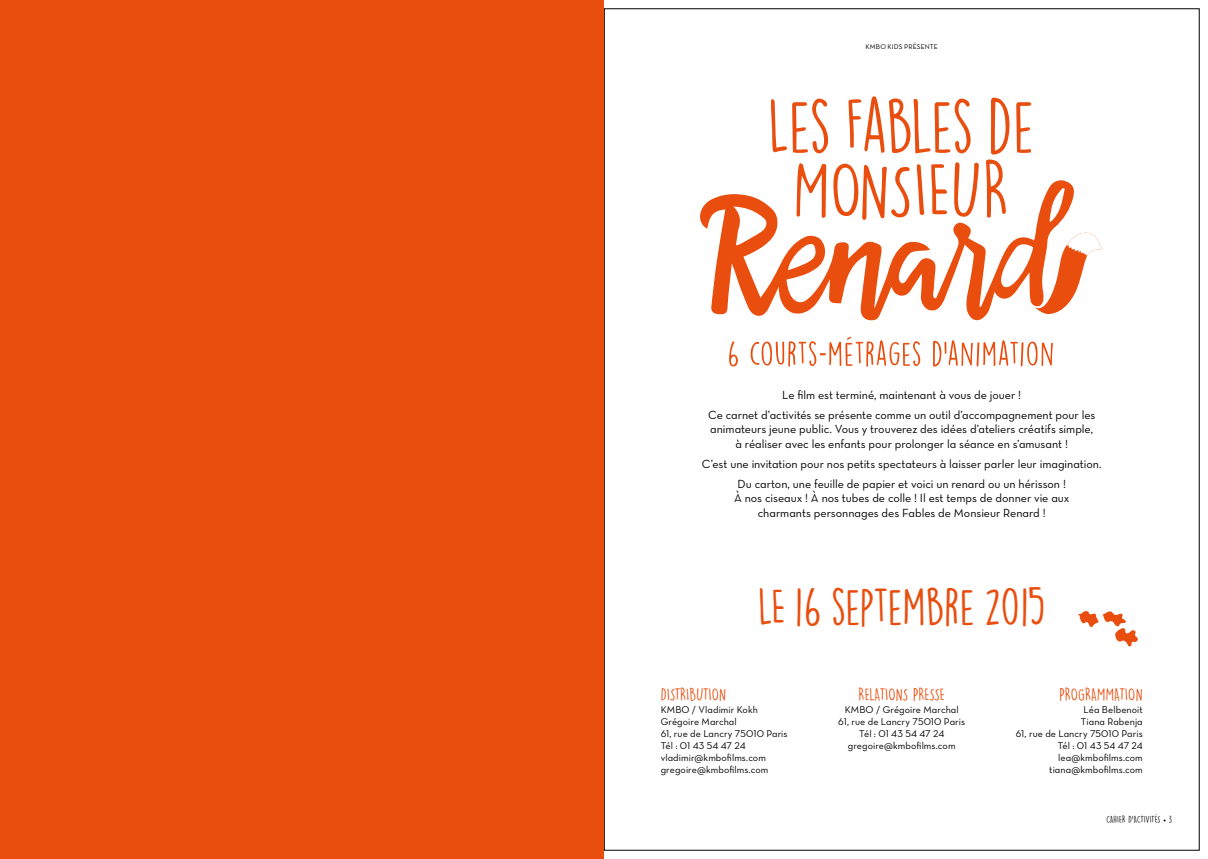
<style>
.page{position:relative;width:1208px;height:859px;background:#fff}
.page>*{position:absolute;margin:0;border:0;box-sizing:border-box;transform-origin:0 0}
.t1{font:46.9px "DK Lemon Yellow Sun";letter-spacing:-.02em;color:#e94e0f}
.t2{font:16px "DK Lemon Yellow Sun";letter-spacing:-.005em;color:#e94e0f}
.t3{font:12px/20.1px "Neutra Text Book Alt";letter-spacing:-.005em;color:#000;text-align:center}
.t4{font:10px/12px "Neutra Text Book Alt";letter-spacing:.005em;color:#000}
.t5{font:9px "DK Lemon Yellow Sun";letter-spacing:-.01em;color:#000}
.t6{font:7px "Neutra Text Book Alt";letter-spacing:.015em;color:#000}
.s1{font-family:"Neutra Text Bold Alt"}
</style>
<div class="page">
<div style="left:0;top:0;width:604px;height:859px;background:#e94e0f"></div>
<svg style="left:700px;top:180px;width:374px;height:141px"></svg>
<svg style="left:1034px;top:230px;width:69px;height:86px"></svg>
<svg style="left:771px;top:99px;width:58px;height:55px"></svg>
<svg style="left:848px;top:96px;width:123px;height:58px"></svg>
<svg style="left:796px;top:162px;width:184px;height:61px"></svg>
<svg style="left:986px;top:98px;width:47px;height:121px"></svg>
<svg style="left:729px;top:341px;width:9px;height:25px"></svg>
<svg style="left:933px;top:340px;width:119px;height:27px"></svg>
<svg style="left:750px;top:337px;width:170px;height:30px"></svg>
<svg style="left:1078px;top:611px;width:60px;height:36px"></svg>
<p class="t6" style="left:865px;top:42px;width:74px">KMBO KIDS PRÉSENTE</p>
<p class="t3" style="left:708px;top:385px;width:389px">Le film est terminé, maintenant à vous de jouer !<br>Ce carnet d’activités se présente comme un outil d’accompagnement pour les</p>
<p class="t3" style="left:710px;top:422px;width:384px;line-height:14.4px">animateurs jeune public. Vous y trouverez des idées d’ateliers créatifs simple, à réaliser avec les enfants pour prolonger la séance en s’amusant !</p>
<p class="t3" style="left:702px;top:453px;width:401px">C’est une invitation pour nos petits spectateurs à laisser parler leur imagination.<br>Du carton, une feuille de papier et voici un renard ou un hérisson !</p>
<p class="t3" style="left:734px;top:491px;width:337px;line-height:14.4px">À nos ciseaux ! À nos tubes de colle ! Il est temps de donner vie aux charmants personnages des Fables de Monsieur Renard !</p>
<h1 class="t1" style="left:757px;top:577px;width:289px">LE 16 SEPTEMBRE 2015</h1>
<h2 class="t2" style="left:660px;top:684px;width:67px">DISTRIBUTION</h2>
<p class="t4" style="left:660px;top:703px;width:128px">KMBO / Vladimir Kokh<br>Grégoire Marchal<br>61, rue de Lancry 75010 Paris<br>Tél : 01 43 54 47 24 vladimir@kmbofilms.com gregoire@kmbofilms.com</p>
<h2 class="t2" style="left:858px;top:684px;width:88px">RELATIONS PRESSE</h2>
<p class="t4" style="left:838px;top:703px;width:128px;text-align:center">KMBO / Grégoire Marchal<br>61, rue de Lancry 75010 Paris<br>Tél : 01 43 54 47 24 gregoire@kmbofilms.com</p>
<h2 class="t2" style="left:1059px;top:684px;width:85px">PROGRAMMATION</h2>
<p class="t4" style="left:1015px;top:703px;width:128px;text-align:right">Léa Belbenoit<br>Tiana Rabenja<br>61, rue de Lancry 75010 Paris<br>Tél : 01 43 54 47 24 lea@kmbofilms.com tiana@kmbofilms.com</p>
<p class="t5" style="left:1106px;top:814px;width:67px">CAHIER D’ACTIVITÉS <span class="s1">•</span> 3</p>
</div>
